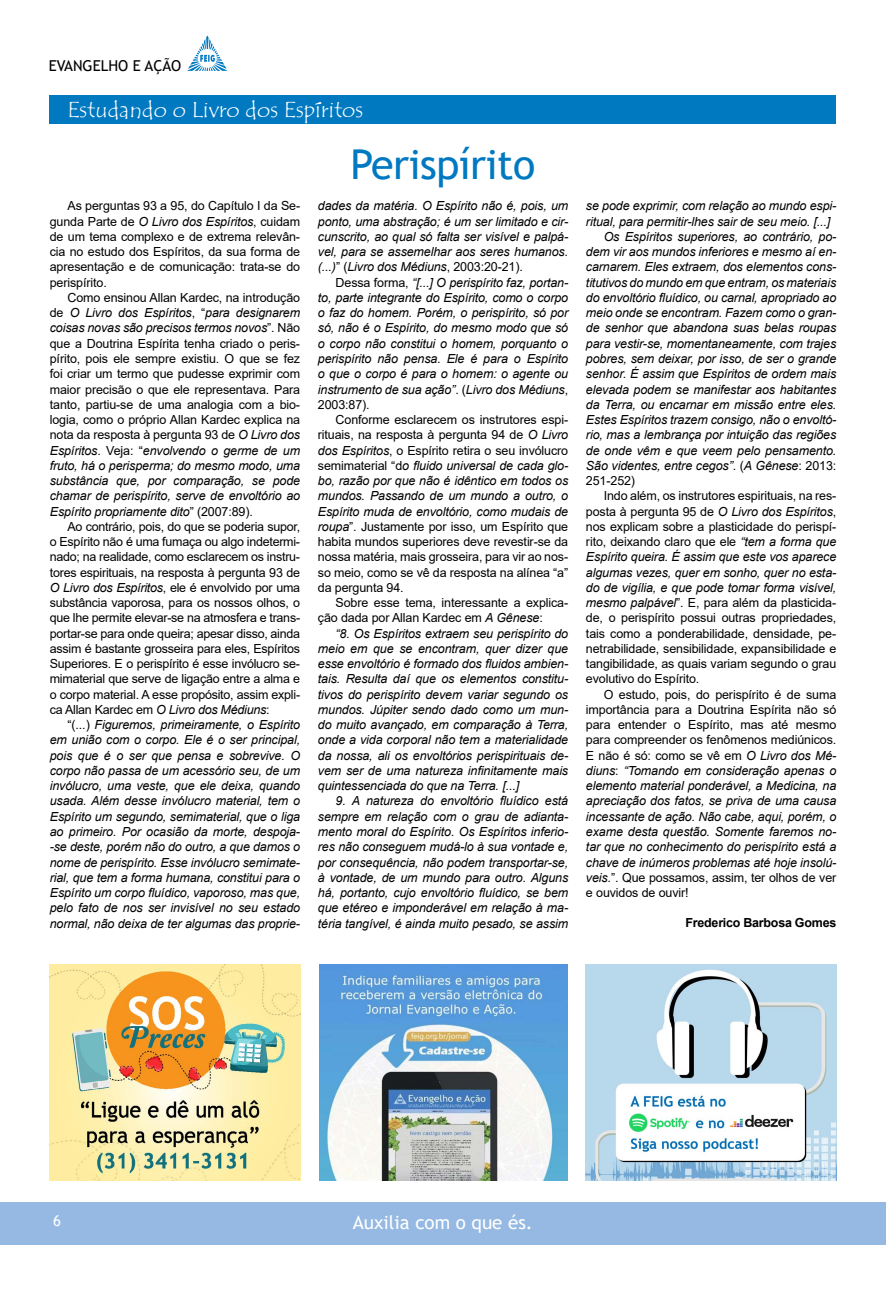
<style>
.page{position:relative;width:886px;height:1294px;background:#fff}
.page>*{position:absolute;margin:0;border:0;box-sizing:border-box;transform-origin:0 0}
.t1{font:41.25px "Trebuchet MS";letter-spacing:-.01em;color:#0079c1}
.t2{font:22.5px "Tempus Sans ITC";color:#fff}
.t3{font:18.75px "Trebuchet MS";color:#fff}
.t4{font:15px "Trebuchet MS";color:#000}
.t5{font:15px "Trebuchet MS";color:#fff}
.t6{font:italic 12.5px/15.2px "Arial";letter-spacing:-.01em;color:#000;text-align:justify}
.t7{font:12.5px/15.2px "Arial";letter-spacing:-.01em;color:#000;text-align:justify}
.t8{font:700 12.5px "Arial";letter-spacing:-.02em;color:#000}
.s1{font-style:italic}
.s2{font-style:normal}
</style>
<div class="page">
<svg style="left:187px;top:35px;width:41px;height:36px"></svg>
<div style="left:0;top:1201px;width:886px;height:43px;background:#95b9e2"></div>
<div style="left:50px;top:96px;width:786px;height:28px;background:#0079c1"></div>
<img style="left:50px;top:964px;width:250px;height:216px">
<img style="left:586px;top:964px;width:250px;height:216px">
<img style="left:319px;top:964px;width:248px;height:216px">
<p class="t4" style="left:49px;top:56px;width:134px">EVANGELHO E AÇÃO</p>
<h2 class="t2" style="left:67px;top:96px;width:297px">Estudando o Livro dos Espíritos</h2>
<p class="t7" style="left:50px;top:198px;width:252px;text-indent:18px">As perguntas 93 a 95, do Capítulo I da Se&shy;gunda Parte de <span class="s1">O Livro dos Espíritos</span>, cuidam de um tema complexo e de extrema relevân&shy;cia no estudo dos Espíritos, da sua forma de apresentação e de comunicação: trata-se do perispírito.</p>
<p class="t7" style="left:50px;top:290px;width:252px;text-indent:18px">Como ensinou Allan Kardec, na introdução de <span class="s1">O Livro dos Espíritos</span>, “<span class="s1">para designarem coisas novas são precisos termos novos</span>”. Não que a Doutrina Espírita tenha criado o peris&shy;pírito, pois ele sempre existiu. O que se fez foi criar um termo que pudesse exprimir com maior precisão o que ele representava. Para tanto, partiu-se de uma analogia com a bio&shy;logia, como o próprio Allan Kardec explica na nota da resposta à pergunta 93 de <span class="s1">O Livro dos Espíritos</span>. Veja: “<span class="s1">envolvendo o germe de um fruto, há o perisperma; do mesmo modo, uma substância que, por comparação, se pode chamar de perispírito, serve de envoltório ao Espírito propriamente dito</span>” (2007:89).</p>
<p class="t7" style="left:50px;top:518px;width:252px;text-indent:18px">Ao contrário, pois, do que se poderia supor, o Espírito não é uma fumaça ou algo indetermi&shy;nado; na realidade, como esclarecem os instru&shy;tores espirituais, na resposta à pergunta 93 de <span class="s1">O Livro dos Espíritos</span>, ele é envolvido por uma substância vaporosa, para os nossos olhos, o que lhe permite elevar-se na atmosfera e trans&shy;portar-se para onde queira; apesar disso, ainda assim é bastante grosseira para eles, Espíritos Superiores. E o perispírito é esse invólucro se&shy;mimaterial que serve de ligação entre a alma e o corpo material. A esse propósito, assim expli&shy;ca Allan Kardec em <span class="s1">O Livro dos Médiuns</span>:</p>
<p class="t6" style="left:50px;top:717px;width:252px;text-indent:18px"><span class="s2">“(...)</span> Figuremos, primeiramente, o Espírito em união com o corpo. Ele é o ser principal, pois que é o ser que pensa e sobrevive. O corpo não passa de um acessório seu, de um invólucro, uma veste, que ele deixa, quando usada. Além desse invólucro material, tem o Espírito um segundo, semimaterial, que o liga ao primeiro. Por ocasião da morte, despoja--se deste, porém não do outro, a que damos o nome de perispírito. Esse invólucro semimate&shy;rial, que tem a forma humana, constitui para o Espírito um corpo fluídico, vaporoso, mas que, pelo fato de nos ser invisível no seu estado normal, não deixa de ter algumas das proprie-</p>
<h1 class="t1" style="left:350px;top:139px;width:186px">Perispírito</h1>
<p class="t6" style="left:318px;top:198px;width:252px">dades da matéria. O Espírito não é, pois, um ponto, uma abstração; é um ser limitado e cir&shy;cunscrito, ao qual só falta ser visível e palpá&shy;vel, para se assemelhar aos seres humanos. (...)<span class="s2">” (</span>Livro dos Médiuns<span class="s2">, 2003:20-21).</span></p>
<p class="t6" style="left:318px;top:275px;width:252px;text-indent:18px"><span class="s2">Dessa forma,</span> “[...] O perispírito faz, portan&shy;to, parte integrante do Espírito, como o corpo o faz do homem. Porém, o perispírito, só por só, não é o Espírito, do mesmo modo que só o corpo não constitui o homem, porquanto o perispírito não pensa. Ele é para o Espírito o que o corpo é para o homem: o agente ou instrumento de sua ação”<span class="s2">. (</span>Livro dos Médiuns<span class="s2">, 2003:87).</span></p>
<p class="t7" style="left:318px;top:412px;width:252px;text-indent:18px">Conforme esclarecem os instrutores espi&shy;rituais, na resposta à pergunta 94 de <span class="s1">O Livro dos Espíritos</span>, o Espírito retira o seu invólucro semimaterial “d<span class="s1">o fluido universal de cada glo&shy;bo, razão por que não é idêntico em todos os mundos. Passando de um mundo a outro, o Espírito muda de envoltório, como mudais de roupa</span>”. Justamente por isso, um Espírito que habita mundos superiores deve revestir-se da nossa matéria, mais grosseira, para vir ao nos&shy;so meio, como se vê da resposta na alínea “a” da pergunta 94.</p>
<p class="t7" style="left:318px;top:595px;width:252px;text-indent:18px">Sobre esse tema, interessante a explica&shy;ção dada por Allan Kardec em <span class="s1">A Gênese</span>:</p>
<p class="t6" style="left:318px;top:625px;width:252px;text-indent:18px">“8. Os Espíritos extraem seu perispírito do meio em que se encontram, quer dizer que esse envoltório é formado dos fluidos ambien&shy;tais. Resulta daí que os elementos constitu&shy;tivos do perispírito devem variar segundo os mundos. Júpiter sendo dado como um mun&shy;do muito avançado, em comparação à Terra, onde a vida corporal não tem a materialidade da nossa, ali os envoltórios perispirituais de&shy;vem ser de uma natureza infinitamente mais quintessenciada do que na Terra. [...]</p>
<p class="t6" style="left:318px;top:793px;width:252px;text-indent:18px">9. A natureza do envoltório fluídico está sempre em relação com o grau de adianta&shy;mento moral do Espírito. Os Espíritos inferio&shy;res não conseguem mudá-lo à sua vontade e, por consequência, não podem transportar-se, à vontade, de um mundo para outro. Alguns há, portanto, cujo envoltório fluídico, se bem que etéreo e imponderável em relação à ma&shy;téria tangível, é ainda muito pesado, se assim</p>
<p class="t6" style="left:586px;top:198px;width:252px">se pode exprimir, com relação ao mundo espi-</p>
<p class="t6" style="left:586px;top:214px;width:246px">ritual, para permitir-lhes sair de seu meio. [...]</p>
<p class="t6" style="left:604px;top:229px;width:234px">Os Espíritos superiores, ao contrário, po-</p>
<p class="t6" style="left:586px;top:244px;width:252px">dem vir aos mundos inferiores e mesmo aí en-</p>
<p class="t6" style="left:586px;top:259px;width:252px">carnarem. Eles extraem, dos elementos cons-</p>
<p class="t6" style="left:586px;top:275px;width:252px">titutivos do mundo em que entram, os materiais</p>
<p class="t6" style="left:586px;top:290px;width:252px">do envoltório fluídico, ou carnal, apropriado ao</p>
<p class="t6" style="left:586px;top:305px;width:252px">meio onde se encontram. Fazem como o gran-</p>
<p class="t6" style="left:586px;top:320px;width:252px">de senhor que abandona suas belas roupas</p>
<p class="t6" style="left:586px;top:336px;width:252px">para vestir-se, momentaneamente, com trajes</p>
<p class="t6" style="left:586px;top:351px;width:252px">pobres, sem deixar, por isso, de ser o grande</p>
<p class="t6" style="left:586px;top:366px;width:252px">senhor. É assim que Espíritos de ordem mais</p>
<p class="t6" style="left:586px;top:381px;width:252px">elevada podem se manifestar aos habitantes</p>
<p class="t6" style="left:586px;top:397px;width:252px">da Terra, ou encarnar em missão entre eles.</p>
<p class="t6" style="left:586px;top:412px;width:252px">Estes Espíritos trazem consigo, não o envoltó-</p>
<p class="t6" style="left:586px;top:427px;width:252px">rio, mas a lembrança por intuição das regiões</p>
<p class="t6" style="left:586px;top:442px;width:252px">de onde vêm e que veem pelo pensamento.</p>
<p class="t6" style="left:586px;top:458px;width:252px">São videntes, entre cegos”<span class="s2">. (</span>A Gênese<span class="s2">: 2013:</span></p>
<p class="t7" style="left:586px;top:473px;width:51px">251-252)</p>
<p class="t7" style="left:604px;top:488px;width:234px">Indo além, os instrutores espirituais, na res-</p>
<p class="t7" style="left:586px;top:503px;width:252px">posta à pergunta 95 de <span class="s1">O Livro dos Espíritos</span>,</p>
<p class="t7" style="left:586px;top:518px;width:252px">nos explicam sobre a plasticidade do perispí-</p>
<p class="t7" style="left:586px;top:534px;width:252px">rito, deixando claro que ele <span class="s1">“tem a forma que</span></p>
<p class="t6" style="left:586px;top:549px;width:252px">Espírito queira. É assim que este vos aparece</p>
<p class="t6" style="left:586px;top:564px;width:252px">algumas vezes, quer em sonho, quer no esta-</p>
<p class="t6" style="left:586px;top:580px;width:252px">do de vigília, e que pode tomar forma visível,</p>
<p class="t7" style="left:586px;top:595px;width:252px"><span class="s1">mesmo palpável</span>”. E, para além da plasticida-</p>
<p class="t7" style="left:586px;top:610px;width:252px">de, o perispírito possui outras propriedades,</p>
<p class="t7" style="left:586px;top:625px;width:252px">tais como a ponderabilidade, densidade, pe-</p>
<p class="t7" style="left:586px;top:640px;width:252px">netrabilidade, sensibilidade, expansibilidade e</p>
<p class="t7" style="left:586px;top:656px;width:252px">tangibilidade, as quais variam segundo o grau</p>
<p class="t7" style="left:586px;top:671px;width:115px">evolutivo do Espírito.</p>
<p class="t7" style="left:604px;top:686px;width:234px">O estudo, pois, do perispírito é de suma</p>
<p class="t7" style="left:586px;top:701px;width:252px">importância para a Doutrina Espírita não só</p>
<p class="t7" style="left:586px;top:717px;width:252px">para entender o Espírito, mas até mesmo</p>
<p class="t7" style="left:586px;top:732px;width:252px">para compreender os fenômenos mediúnicos.</p>
<p class="t7" style="left:586px;top:747px;width:252px">E não é só: como se vê em <span class="s1">O Livro dos Mé-</span></p>
<p class="t6" style="left:586px;top:763px;width:252px">diuns<span class="s2">:</span> “Tomando em consideração apenas o</p>
<p class="t6" style="left:586px;top:778px;width:252px">elemento material ponderável, a Medicina, na</p>
<p class="t6" style="left:586px;top:793px;width:252px">apreciação dos fatos, se priva de uma causa</p>
<p class="t6" style="left:586px;top:808px;width:252px">incessante de ação. Não cabe, aqui, porém, o</p>
<p class="t6" style="left:586px;top:824px;width:252px">exame desta questão. Somente faremos no-</p>
<p class="t6" style="left:586px;top:839px;width:252px">tar que no conhecimento do perispírito está a</p>
<p class="t6" style="left:586px;top:854px;width:252px">chave de inúmeros problemas até hoje insolú-</p>
<p class="t7" style="left:586px;top:869px;width:252px"><span class="s1">veis.</span>”. Que possamos, assim, ter olhos de ver</p>
<p class="t7" style="left:586px;top:884px;width:104px">e ouvidos de ouvir!</p>
<p class="t8" style="left:685px;top:914px;width:152px">Frederico Barbosa Gomes</p>
<p class="t5" style="left:53px;top:1211px;width:9px">6</p>
<h3 class="t3" style="left:353px;top:1210px;width:181px">Auxilia com o que és.</h3>
</div>
